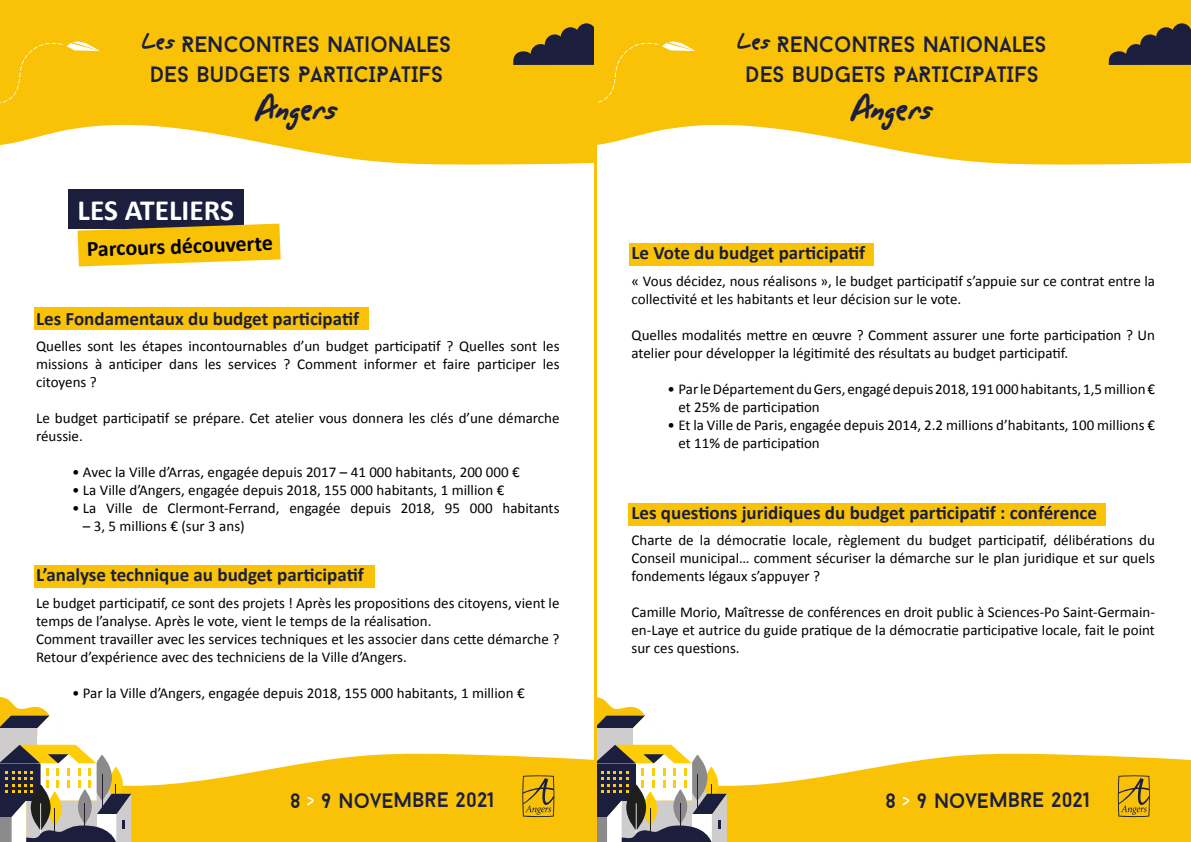
<style>
.page{position:relative;width:1191px;height:842px;background:#fff}
.page>*{position:absolute;margin:0;border:0;box-sizing:border-box;transform-origin:0 0}
.t1{font:46px "Alpha Mack AOE";color:#1b1f3d}
.t2{font:700 29.4px "Calibri";color:#fff}
.t3{font:22.3px/30px "Baron Neue";letter-spacing:-.005em;color:#1b1f3d;text-align:center}
.t4{font:700 21.9px "Calibri";color:#000}
.t5{font:20.9px "Baron Neue";letter-spacing:-.01em;color:#1b1f3d}
.t6{font:700 19px "Calibri";color:#1b1f3d}
.t7{font:15px/18px "Calibri";color:#000}
.s1{font-family:"Alpha Mack AOE";font-size:33.9px}
</style>
<div class="page">
<svg style="left:131px;top:753px;width:463px;height:89px;background:#f9c926"></svg>
<svg style="left:0;top:697px;width:131px;height:145px"></svg>
<svg style="left:0;top:0;width:594px;height:165px;background:#f9c924"></svg>
<div style="left:0;top:41px;width:100px;height:63px;background:#f9c206"></div>
<svg style="left:307px;top:797px;width:7px;height:8px"></svg>
<svg style="left:522px;top:775px;width:32px;height:42px"></svg>
<svg style="left:727px;top:753px;width:464px;height:89px;background:#f9c925"></svg>
<svg style="left:597px;top:697px;width:130px;height:145px"></svg>
<svg style="left:597px;top:0;width:594px;height:165px;background:#f9c923"></svg>
<svg style="left:513px;top:23px;width:183px;height:81px;background:#d7aa12"></svg>
<svg style="left:1108px;top:23px;width:83px;height:42px;background:#685829"></svg>
<svg style="left:902px;top:797px;width:7px;height:8px"></svg>
<svg style="left:1117px;top:775px;width:32px;height:42px"></svg>
<div style="left:34px;top:565px;width:340px;height:22px;background:#f9c207"></div>
<div style="left:628px;top:243px;width:245px;height:22px;background:#f9c207"></div>
<div style="left:628px;top:503px;width:478px;height:22px;background:#f9c207"></div>
<div style="left:34px;top:308px;width:335px;height:22px;background:#f9c207"></div>
<div style="left:68px;top:189px;width:176px;height:40px;background:#1b1f3d"></div>
<svg style="left:78px;top:224px;width:203px;height:42px;background:#eabb1f"></svg>
<hr style="left:594px;top:0;width:3px;height:842px;background:#f9c207">
<h3 class="t3" style="left:142px;top:29px;width:310px"><span class="s1">Les</span> RENCONTRES NATIONALES<br>DES BUDGETS PARTICIPATIFS</h3>
<h1 class="t1" style="left:255px;top:81px;width:86px">Angers</h1>
<h2 class="t2" style="left:78px;top:189px;width:158px">LES ATELIERS</h2>
<h3 class="t4" style="left:86px;top:234px;width:187px;rotate:-2deg">Parcours découverte</h3>
<p class="t6" style="left:36px;top:305px;width:324px">Les Fondamentaux du budget participatif</p>
<p class="t7" style="left:36px;top:336px;width:525px;text-align:justify">Quelles sont les étapes incontournables d’un budget participatif ? Quelles sont les missions à anticiper dans les services ? Comment informer et faire participer les citoyens ?</p>
<p class="t7" style="left:36px;top:408px;width:525px">Le budget participatif se prépare. Cet atelier vous donnera les clés d’une démarche réussie.</p>
<p class="t7" style="left:72px;top:462px;width:449px">• Avec la Ville d’Arras, engagée depuis 2017 – 41 000 habitants, 200 000 €</p>
<p class="t7" style="left:72px;top:480px;width:434px">• La Ville d’Angers, engagée depuis 2018, 155 000 habitants, 1 million €</p>
<p class="t7" style="left:72px;top:498px;width:489px">• La Ville de Clermont-Ferrand, engagée depuis 2018, 95 000 habitants</p>
<p class="t7" style="left:83px;top:516px;width:163px">– 3, 5 millions € (sur 3 ans)</p>
<p class="t6" style="left:36px;top:562px;width:329px">L’analyse technique au budget participatif</p>
<p class="t7" style="left:36px;top:593px;width:525px">Le budget participatif, ce sont des projets ! Après les propositions des citoyens, vient le temps de l’analyse. Après le vote, vient le temps de la réalisation.<br>Comment travailler avec les services techniques et les associer dans cette démarche ?<br>Retour d’expérience avec des techniciens de la Ville d’Angers.</p>
<p class="t7" style="left:72px;top:683px;width:454px">• Par la Ville d’Angers, engagée depuis 2018, 155 000 habitants, 1 million €</p>
<h3 class="t5" style="left:290px;top:787px;width:205px">8 9 NOVEMBRE 2021</h3>
<h3 class="t3" style="left:737px;top:29px;width:310px"><span class="s1">Les</span> RENCONTRES NATIONALES<br>DES BUDGETS PARTICIPATIFS</h3>
<h1 class="t1" style="left:850px;top:81px;width:86px">Angers</h1>
<p class="t6" style="left:631px;top:240px;width:235px">Le Vote du budget participatif</p>
<p class="t7" style="left:631px;top:271px;width:525px">« Vous décidez, nous réalisons », le budget participatif s’appuie sur ce contrat entre la collectivité et les habitants et leur décision sur le vote.</p>
<p class="t7" style="left:631px;top:325px;width:525px">Quelles modalités mettre en œuvre ? Comment assurer une forte participation ? Un atelier pour développer la légitimité des résultats au budget participatif.</p>
<p class="t7" style="left:678px;top:379px;width:478px;text-indent:-11px">• Par le Département du Gers, engagé depuis 2018, 191000 habitants, 1,5million€ et 25% de participation</p>
<p class="t7" style="left:678px;top:415px;width:478px;text-indent:-11px">• Et la Ville de Paris, engagée depuis 2014, 2.2 millions d’habitants, 100 millions € et 11% de participation</p>
<p class="t6" style="left:631px;top:499px;width:467px">Les questions juridiques du budget participatif : conférence</p>
<p class="t7" style="left:631px;top:531px;width:525px;text-align:justify">Charte de la démocratie locale, règlement du budget participatif, délibérations du Conseil municipal… comment sécuriser la démarche sur le plan juridique et sur quels fondements légaux s’appuyer ?</p>
<p class="t7" style="left:631px;top:603px;width:525px;text-align:justify">Camille Morio, Maîtresse de conférences en droit public à Sciences-Po Saint-Germain&shy;en-Laye et autrice du guide pratique de la démocratie participative locale, fait le point sur ces questions.</p>
<h3 class="t5" style="left:886px;top:787px;width:205px">8 9 NOVEMBRE 2021</h3>
</div>
